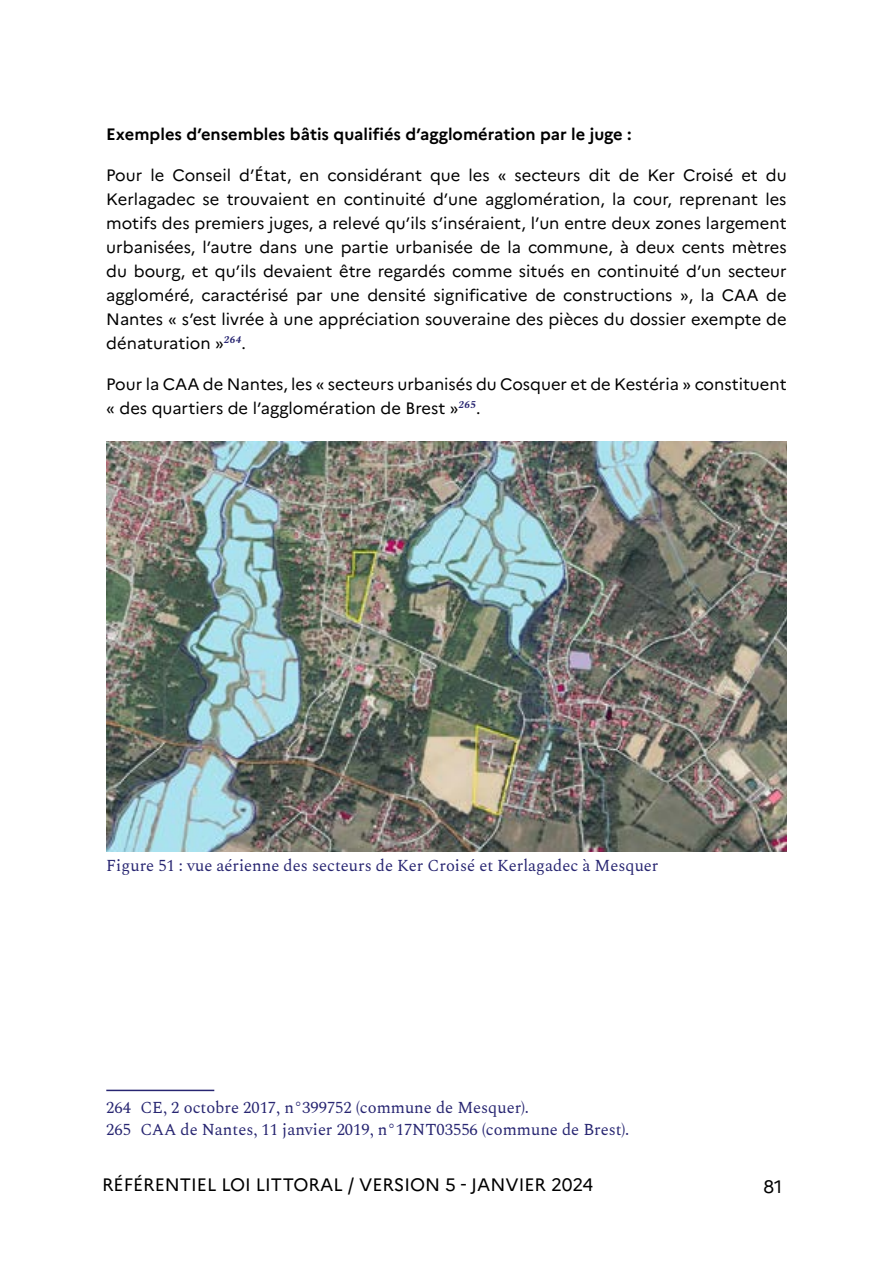
<style>
.page{position:relative;width:893px;height:1263px;background:#fff}
.page>*{position:absolute;margin:0;border:0;box-sizing:border-box;transform-origin:0 0}
.t1{font:18px "Marianne";color:#000}
.justifié{font:16.5px/24px "Marianne";color:#000;text-align:justify}
.note_de_bas_de_page{font:16.5px "Spectral";color:#272571}
.légende{font:16.5px "Spectral";color:#272571}
.justifié-2{font:700 16.5px "Marianne";color:#000}
</style>
<div class="page">
<hr style="left:106px;top:1090px;width:108px;height:1px;background:#272571">
<img style="left:106px;top:441px;width:681px;height:411px">
<p class="justifié-2" style="left:106px;top:121px;width:527px">Exemples d’ensembles bâtis qualifiés d’agglomération par le juge :</p>
<p class="justifié" style="left:106px;top:162px;width:682px">Pour le Conseil d’État, en considérant que les « secteurs dit de Ker Croisé et du Kerlagadec se trouvaient en continuité d’une agglomération, la cour, reprenant les motifs des premiers juges, a relevé qu’ils s’inséraient, l’un entre deux zones largement urbanisées, l’autre dans une partie urbanisée de la commune, à deux cents mètres du bourg, et qu’ils devaient être regardés comme situés en continuité d’un secteur aggloméré, caractérisé par une densité significative de constructions », la CAA de Nantes « s’est livrée à une appréciation souveraine des pièces du dossier exempte de dénaturation »<sup>264</sup>.</p>
<p class="justifié" style="left:106px;top:371px;width:682px">Pour la CAA de Nantes, les « secteurs urbanisés du Cosquer et de Kestéria » constituent « des quartiers de l’agglomération de Brest »<sup>265</sup>.</p>
<p class="légende" style="left:106px;top:853px;width:554px">Figure 51 : vue aérienne des secteurs de Ker Croisé et Kerlagadec à Mesquer</p>
<p class="note_de_bas_de_page" style="left:106px;top:1095px;width:424px">264 CE, 2 octobre 2017, n°399752 (commune de Mesquer).</p>
<p class="note_de_bas_de_page" style="left:106px;top:1118px;width:525px">265 CAA de Nantes, 11 janvier 2019, n°17NT03556 (commune de Brest).</p>
<p class="t1" style="left:102px;top:1171px;width:493px">RÉFÉRENTIEL LOI LITTORAL / VERSION 5 - JANVIER 2024</p>
<p class="t1" style="left:763px;top:1172px;width:21px">81</p>
</div>
